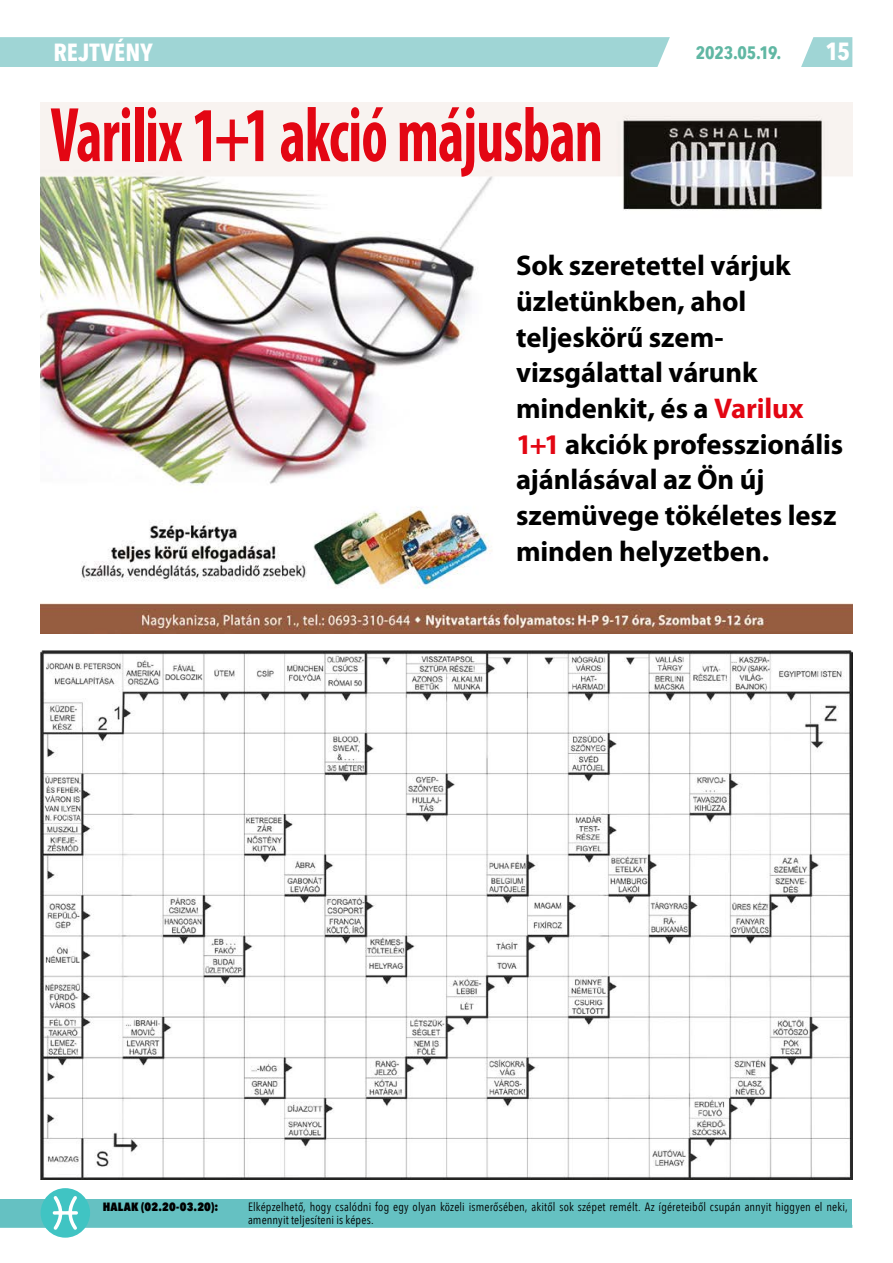
<style>
.page{position:relative;width:893px;height:1263px;background:#fff}
.page>*{position:absolute;margin:0;border:0;box-sizing:border-box;transform-origin:0 0}
.t1{font:700 condensed 78.15px "Myriad Pro";letter-spacing:-.01em;color:#e30613;scale:.79 1}
.t2{font:700 28.65px/35.7px "Myriad Pro";letter-spacing:-.005em;color:#000}
.t3{font:700 24.75px "Avenir Next Condensed";letter-spacing:.005em;color:#fff}
.t4{font:700 18px "Avenir Next Condensed";letter-spacing:-.01em;color:#60b7a3}
.t5{font:12px/13px "Avenir Next Condensed";letter-spacing:.015em;color:#000}
.t6{font:800 12px "Avenir Next Condensed";letter-spacing:.015em;color:#000}
.s1{color:#e30613}
</style>
<div class="page">
<img style="left:41px;top:651px;width:811px;height:529px">
<hr style="left:0;top:1225px;width:852px;height:3px;background:#65c1c2">
<div style="left:0;top:37px;width:670px;height:30px;background:#9fd5d5"></div>
<svg style="left:801px;top:37px;width:51px;height:30px;background:#abdada"></svg>
<div style="left:1px;top:1199px;width:851px;height:26px;background:#65c1c2"></div>
<div style="left:41px;top:1188px;width:49px;height:50px;background:#40c4c3;border-radius:50%"></div>
<svg style="left:53px;top:1196px;width:25px;height:34px"></svg>
<svg style="left:0;top:1199px;width:1px;height:26px"></svg>
<img style="left:41px;top:102px;width:811px;height:531px">
<p class="t3" style="left:53px;top:38px;width:101px">REJTVÉNY</p>
<p class="t4" style="left:696px;top:41px;width:87px">2023.05.19.</p>
<p class="t3" style="left:825px;top:36px;width:26px">15</p>
<h1 class="t1" style="left:51px;top:92px;width:701px">Varilix 1+1 akció májusban</h1>
<p class="t2" style="left:516px;top:248px;width:329px">Sok szeretettel várjuk üzletünkben, ahol teljeskörű szem&shy;vizsgálattal várunk mindenkit, és a <span class="s1">Varilux<br>1+1</span> akciók professzionális ajánlásával az Ön új szemüvege tökéletes lesz minden helyzetben.</p>
<p class="t6" style="left:103px;top:1199px;width:117px">HALAK (02.20-03.20):</p>
<p class="t5" style="left:248px;top:1200px;width:601px">Elképzelhető, hogy csalódni fog egy olyan közeli ismerősében, akitől sok szépet remélt. Az ígéreteiből csupán annyit higgyen el neki, amennyit teljesíteni is képes.</p>
</div>
